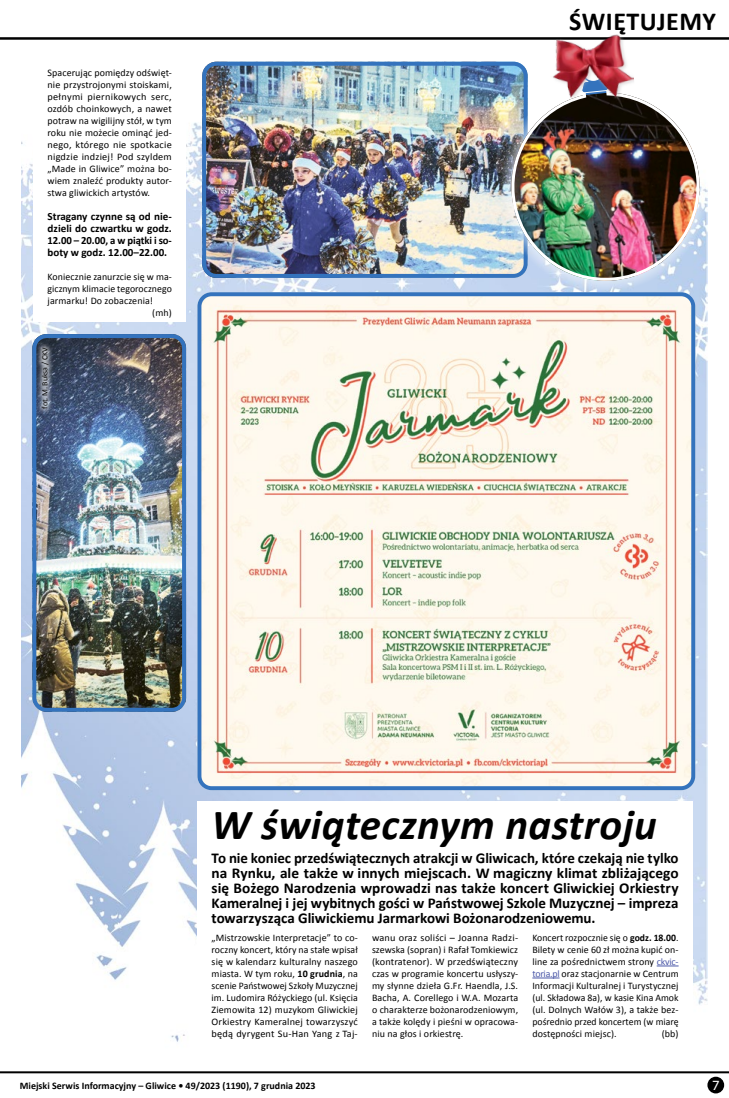
<style>
.page{position:relative;width:729px;height:1098px;background:#fff}
.page>*{position:absolute;margin:0;border:0;box-sizing:border-box;transform-origin:0 0}
.t1{font:italic 700 43px "Calibri";letter-spacing:.01em;color:#000}
.t2{font:700 26px "Calibri";letter-spacing:.02em;color:#000}
.t3{font:700 15px/15px "Calibri";letter-spacing:-.005em;color:#000;text-align:justify}
.t4{font:13px "Museo Sans 500";color:#fff}
.t5{font:700 11px/12px "Calibri";color:#000;text-align:justify}
.t6{font:10px/12px "Calibri";letter-spacing:.01em;color:#000;text-align:justify}
.t7{font:700 10px "Calibri";color:#000}
.t8{font:8px "Calibri";letter-spacing:-.01em;color:#000}
.s1{font-weight:700}
.s2{color:#4c59a9}
</style>
<div class="page">
<hr style="left:0;top:1070px;width:729px;height:2px;background:#000">
<div style="left:707px;top:1076px;width:17px;height:16px;background:#000;border-radius:50%"></div>
<img style="left:22px;top:61px;width:685px;height:981px">
<hr style="left:0;top:37px;width:729px;height:2px;background:#000">
<div style="left:197px;top:801px;width:495px;height:242px;background:#fff"></div>
<svg style="left:656px;top:965px;width:22px;height:1px"></svg>
<svg style="left:532px;top:977px;width:27px;height:1px"></svg>
<img style="left:197px;top:292px;width:498px;height:497px">
<div style="left:197px;top:292px;width:498px;height:497px;border:4px solid #3473bd;border-radius:12px"></div>
<img style="left:202px;top:62px;width:325px;height:216px">
<div style="left:202px;top:62px;width:325px;height:216px;border:4px solid #3473bd;border-radius:12px"></div>
<img style="left:32px;top:334px;width:154px;height:377px">
<div style="left:32px;top:334px;width:154px;height:377px;border:4px solid #3473bd;border-radius:12px"></div>
<div style="left:33px;top:62px;width:153px;height:260px;background:#fff"></div>
<img style="left:488px;top:63px;width:220px;height:239px">
<img style="left:507px;top:92px;width:197px;height:193px">
<img style="left:508px;top:82px;width:194px;height:202px">
<img style="left:546px;top:34px;width:90px;height:76px">
<div style="left:35px;top:341px;width:20px;height:73px;background:#fff;opacity:.75"></div>
<p class="t6" style="left:47px;top:67px;width:126px">Spacerując pomiędzy odświęt&shy;nie przystrojonymi stoiskami, pełnymi piernikowych serc, ozdób choinkowych, a nawet potraw na wigilijny stół, w tym roku nie możecie ominąć jed&shy;nego, którego nie spotkacie nigdzie indziej! Pod szyldem „Made in Gliwice” można bo&shy;wiem znaleźć produkty autor&shy;stwa gliwickich artystów.</p>
<p class="t5" style="left:47px;top:210px;width:126px">Stragany czynne są od nie&shy;dzieli do czwartku w godz.<br>12.00 – 20.00, a w piątki i so&shy;boty w godz. 12.00–22.00.</p>
<p class="t6" style="left:47px;top:271px;width:126px">Koniecznie zanurzcie się w ma-</p>
<p class="t6" style="left:47px;top:283px;width:126px">gicznym klimacie tegorocznego</p>
<p class="t6" style="left:47px;top:295px;width:107px">jarmarku! Do zobaczenia!</p>
<p class="t6" style="left:152px;top:307px;width:21px">(mh)</p>
<p class="t8" style="left:40px;top:408px;width:62px;rotate:-90deg">fot. M. Buksa / CKV</p>
<h2 class="t2" style="left:569px;top:5px;width:148px">ŚWIĘTUJEMY</h2>
<h1 class="t1" style="left:211px;top:797px;width:446px">W świątecznym nastroju</h1>
<p class="t3" style="left:211px;top:850px;width:468px">To nie koniec przedświątecznych atrakcji w Gliwicach, które czekają nie tylko na Rynku, ale także w innych miejscach. W magiczny klimat zbliżającego się Bożego Narodzenia wprowadzi nas także koncert Gliwickiej Orkiestry Kameralnej i jej wybitnych gości w Państwowej Szkole Muzycznej – impreza towarzysząca Gliwickiemu Jarmarkowi Bożonarodzeniowemu.</p>
<p class="t6" style="left:211px;top:931px;width:148px">„Mistrzowskie Interpretacje” to co&shy;roczny koncert, który na stałe wpisał się w kalendarz kulturalny naszego miasta. W tym roku, <span class="s1">10 grudnia</span>, na scenie Państwowej Szkoły Muzycznej im. Ludomira Różyckiego (ul. Księcia Ziemowita 12) muzykom Gliwickiej Orkiestry Kameralnej towarzyszyć będą dyrygent Su-Han Yang z Taj-</p>
<p class="t6" style="left:372px;top:931px;width:148px">wanu oraz soliści – Joanna Radzi&shy;szewska (sopran) i Rafał Tomkiewicz (kontratenor). W przedświąteczny czas w programie koncertu usłyszy&shy;my słynne dzieła G.Fr. Haendla, J.S.<br>Bacha, A. Corellego i W.A. Mozarta o charakterze bożonarodzeniowym, a także kolędy i pieśni w opracowa&shy;niu na głos i orkiestrę.</p>
<p class="t6" style="left:532px;top:931px;width:148px">Koncert rozpocznie się o <span class="s1">godz. 18.00</span>.<br>Bilety w cenie 60 zł można kupić on&shy;line za pośrednictwem strony <span class="s2">ckvic&shy;toria.pl</span> oraz stacjonarnie w Centrum Informacji Kulturalnej i Turystycznej (ul. Składowa 8a), w kasie Kina Amok (ul. Dolnych Wałów 3), a także bez&shy;pośrednio przed koncertem (w miarę dostępności miejsc).</p>
<p class="t6" style="left:661px;top:1027px;width:18px">(bb)</p>
<p class="t7" style="left:20px;top:1079px;width:297px">Miejski Serwis Informacyjny – Gliwice • 49/2023 (1190), 7 grudnia 2023</p>
<h3 class="t4" style="left:712px;top:1077px;width:8px">7</h3>
</div>
